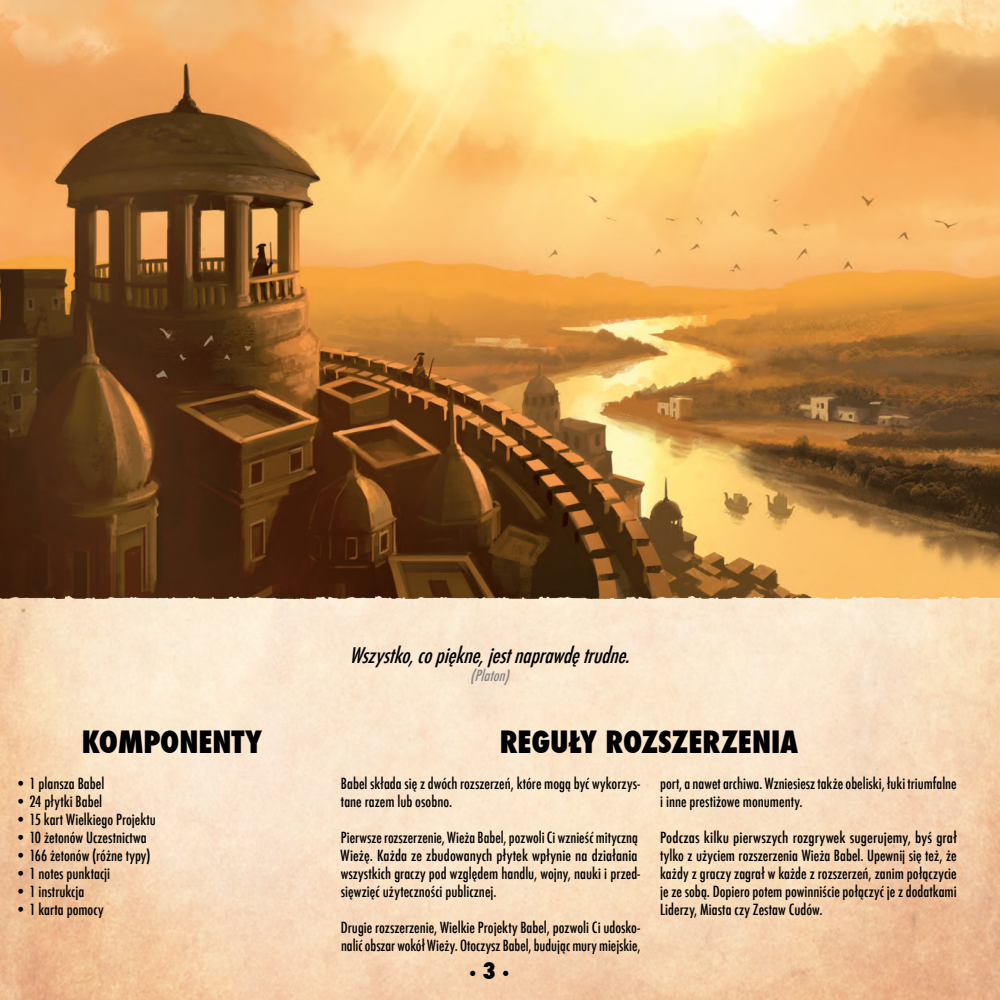
<style>
.page{position:relative;width:1000px;height:1000px;background:#fff}
.page>*{position:absolute;margin:0;border:0;box-sizing:border-box;transform-origin:0 0}
.t1{font:800 condensed 30px "Futura";letter-spacing:-.005em;color:#000}
.t2{font:800 condensed 22.5px "Futura";color:#000}
.t3{font:italic 500 condensed 21px "Futura";color:#000}
.t4{font:500 condensed 15px/18px "Futura";color:#000}
.t5{font:500 condensed 15px/18px "Futura";color:#000;text-align:justify;scale:1.04 1}
.t6{font:italic 500 condensed 15px "Futura";color:#878787}
</style>
<div class="page">
<img style="left:0;top:0;width:999px;height:606px">
<h1 class="t1" style="left:82px;top:721px;width:182px">KOMPONENTY</h1>
<p class="t4" style="left:15px;top:774px;width:91px">• 1 plansza Babel</p>
<p class="t4" style="left:15px;top:792px;width:89px">• 24 płytki Babel</p>
<p class="t4" style="left:15px;top:810px;width:142px">• 15 kart Wielkiego Projektu</p>
<p class="t4" style="left:15px;top:828px;width:133px">• 10 żetonów Uczestnictwa</p>
<p class="t4" style="left:15px;top:846px;width:137px">• 166 żetonów (różne typy)</p>
<p class="t4" style="left:15px;top:864px;width:97px">• 1 notes punktacji</p>
<p class="t4" style="left:15px;top:882px;width:71px">• 1 instrukcja</p>
<p class="t4" style="left:15px;top:900px;width:90px">• 1 karta pomocy</p>
<h3 class="t3" style="left:349px;top:642px;width:288px">Wszystko,copiękne,jestnaprawdętrudne.</h3>
<p class="t6" style="left:470px;top:666px;width:45px">(Platon)</p>
<h1 class="t1" style="left:499px;top:721px;width:300px">REGUŁY ROZSZERZENIA</h1>
<p class="t4" style="left:341px;top:774px;width:301px">Babel składa się z dwóch rozszerzeń, które mogą być wykorzys&shy;tane razem lub osobno.</p>
<p class="t4" style="left:340px;top:828px;width:301px">Pierwsze rozszerzenie, Wieża Babel, pozwoli Ci wznieść mityczną Wieżę. Każda ze zbudowanych płytek wpłynie na działania wszystkich graczy pod względem handlu, wojny, nauki i przed&shy;sięwzięć użyteczności publicznej.</p>
<p class="t4" style="left:341px;top:918px;width:301px">Drugie rozszerzenie, Wielkie Projekty Babel, pozwoli Ci udosko&shy;nalić obszar wokół Wieży. Otoczysz Babel, budując mury miejskie,</p>
<p class="t4" style="left:660px;top:774px;width:298px">port, a nawet archiwa. Wzniesiesz także obeliski, łuki triumfalne i inne prestiżowe monumenty.</p>
<p class="t5" style="left:660px;top:828px;width:287px">Podczas kilku pierwszych rozgrywek sugerujemy, byś grał tylko z użyciem rozszerzenia Wieża Babel. Upewnij się też, że każdy z graczy zagrał w każde z rozszerzeń, zanim połączycie je ze sobą. Dopiero potem powinniście połączyć je z dodatkami Liderzy, Miasta czy Zestaw Cudów.</p>
<h2 class="t2" style="left:469px;top:957px;width:41px">· 3 ·</h2>
</div>
